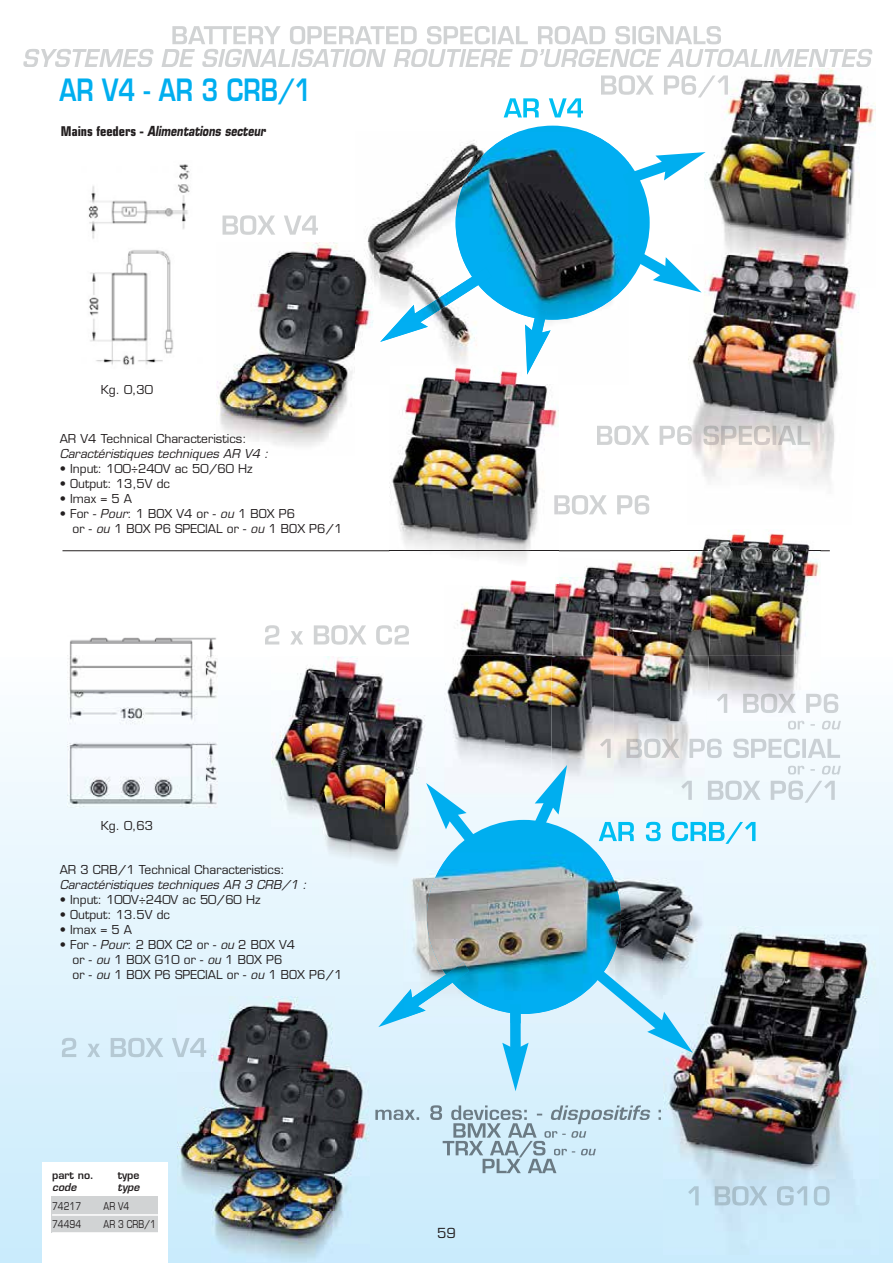
<style>
.page{position:relative;width:893px;height:1263px;background:#fff}
.page>*{position:absolute;margin:0;border:0;box-sizing:border-box;transform-origin:0 0}
.t1{font:600 30px "Eurostile";color:#00aeef;scale:.8 1}
.t2{font:italic 700 13.5px "Eurostile";color:#231f20;scale:.77 1}
.t3{font:13.5px "Eurostile";color:#231f20}
.t4{font:12px/15px "Eurostile";color:#231f20}
.t5{font:italic 12px/15px "Eurostile";color:#231f20}
.t6{font:10.5px "Eurostile";color:#231f20;scale:.8 1}
.t7{font:600 10.5px "Eurostile";color:#231f20}
.t8{font:italic 600 10.5px "Eurostile";color:#231f20}
.s1{font-style:normal;font-stretch:condensed}
.s2{font-style:normal}
.s3{font-style:italic}
</style>
<div class="page">
<div style="left:0;top:656px;width:892px;height:607px;background:linear-gradient(to bottom,#fcfeff,#c9ebfc)"></div>
<hr style="left:62px;top:551px;width:768px;height:1px;background:#231f20">
<img style="left:859px;top:85px;width:16px;height:60px">
<img style="left:706px;top:69px;width:153px;height:175px">
<img style="left:670px;top:531px;width:150px;height:125px">
<img style="left:709px;top:656px;width:111px;height:65px">
<img style="left:670px;top:551px;width:150px;height:1px">
<div style="left:427px;top:820px;width:194px;height:194px;background:#00aeef;border-radius:50%"></div>
<div style="left:455px;top:126px;width:195px;height:194px;background:#00aeef;border-radius:50%"></div>
<img style="left:584px;top:560px;width:86px;height:96px">
<img style="left:567px;top:656px;width:139px;height:162px">
<img style="left:670px;top:562px;width:41px;height:94px">
<img style="left:670px;top:656px;width:39px;height:65px">
<img style="left:688px;top:244px;width:171px;height:240px">
<img style="left:704px;top:245px;width:155px;height:42px">
<img style="left:272px;top:656px;width:113px;height:42px">
<img style="left:272px;top:698px;width:40px;height:137px">
<img style="left:312px;top:698px;width:113px;height:179px">
<img style="left:663px;top:926px;width:215px;height:328px">
<img style="left:389px;top:384px;width:170px;height:177px">
<img style="left:389px;top:551px;width:170px;height:1px">
<img style="left:555px;top:558px;width:4px;height:3px">
<img style="left:457px;top:580px;width:94px;height:76px">
<img style="left:444px;top:656px;width:107px;height:142px">
<img style="left:551px;top:577px;width:63px;height:221px">
<svg style="left:555px;top:577px;width:4px;height:9px"></svg>
<img style="left:216px;top:242px;width:140px;height:204px">
<img style="left:177px;top:996px;width:157px;height:59px">
<img style="left:177px;top:1055px;width:35px;height:155px">
<img style="left:212px;top:1055px;width:157px;height:208px">
<svg style="left:628px;top:241px;width:73px;height:52px"></svg>
<img style="left:356px;top:149px;width:162px;height:235px">
<img style="left:455px;top:132px;width:173px;height:188px">
<img style="left:380px;top:268px;width:112px;height:74px">
<img style="left:525px;top:309px;width:26px;height:66px">
<svg style="left:611px;top:152px;width:95px;height:42px"></svg>
<svg style="left:504px;top:98px;width:79px;height:19px"></svg>
<svg style="left:426px;top:783px;width:65px;height:69px"></svg>
<svg style="left:378px;top:952px;width:103px;height:75px;background:#c5eafb"></svg>
<svg style="left:502px;top:1024px;width:26px;height:67px;background:#75d2f6"></svg>
<img style="left:521px;top:852px;width:182px;height:172px">
<img style="left:403px;top:1014px;width:107px;height:10px">
<img style="left:403px;top:852px;width:24px;height:111px">
<img style="left:427px;top:852px;width:194px;height:162px">
<img style="left:403px;top:963px;width:66px;height:55px">
<img style="left:510px;top:1005px;width:11px;height:19px">
<img style="left:599px;top:822px;width:156px;height:22px">
<svg style="left:580px;top:956px;width:113px;height:97px;background:#aedef3"></svg>
<svg style="left:519px;top:765px;width:48px;height:65px"></svg>
<svg style="left:265px;top:625px;width:14px;height:19px"></svg>
<svg style="left:291px;top:631px;width:12px;height:13px"></svg>
<svg style="left:314px;top:625px;width:95px;height:20px"></svg>
<img style="left:62px;top:1038px;width:14px;height:19px">
<svg style="left:87px;top:1044px;width:13px;height:13px"></svg>
<img style="left:111px;top:1038px;width:95px;height:19px">
<svg style="left:597px;top:426px;width:91px;height:19px"></svg>
<img style="left:688px;top:426px;width:122px;height:19px">
<img style="left:88px;top:164px;width:102px;height:202px">
<svg style="left:223px;top:215px;width:95px;height:20px"></svg>
<svg style="left:559px;top:495px;width:90px;height:19px"></svg>
<img style="left:554px;top:495px;width:5px;height:19px">
<svg style="left:601px;top:75px;width:103px;height:22px"></svg>
<img style="left:704px;top:75px;width:24px;height:20px">
<img style="left:68px;top:637px;width:149px;height:170px">
<img style="left:688px;top:1186px;width:141px;height:20px">
<div style="left:42px;top:1163px;width:126px;height:100px;background:#fff"></div>
<div style="left:51px;top:1196px;width:107px;height:37px;background:#d1d3d4"></div>
<hr style="left:52px;top:1214px;width:107px;height:2px;background:#fff">
<hr style="left:52px;top:1232px;width:107px;height:2px;background:#fff">
<svg style="left:138px;top:26px;width:734px;height:41px"></svg>
<img style="left:375px;top:1105px;width:152px;height:15px">
<img style="left:550px;top:1105px;width:101px;height:19px">
<svg style="left:658px;top:1110px;width:3px;height:10px"></svg>
<img style="left:453px;top:1123px;width:84px;height:15px">
<img style="left:544px;top:1131px;width:22px;height:7px">
<img style="left:571px;top:1131px;width:15px;height:7px">
<img style="left:443px;top:1141px;width:102px;height:17px">
<img style="left:554px;top:1149px;width:21px;height:6px">
<img style="left:581px;top:1149px;width:15px;height:6px">
<img style="left:482px;top:1159px;width:74px;height:14px">
<img style="left:717px;top:694px;width:121px;height:19px">
<img style="left:788px;top:721px;width:27px;height:8px">
<svg style="left:789px;top:721px;width:15px;height:1px"></svg>
<img style="left:821px;top:721px;width:20px;height:8px">
<img style="left:707px;top:739px;width:133px;height:19px">
<img style="left:626px;top:739px;width:79px;height:19px">
<img style="left:600px;top:739px;width:11px;height:19px">
<img style="left:788px;top:766px;width:27px;height:8px">
<img style="left:821px;top:766px;width:20px;height:8px">
<img style="left:708px;top:781px;width:127px;height:22px">
<img style="left:681px;top:781px;width:11px;height:19px">
<p class="t1" style="left:59px;top:71px;width:316px">AR V4 - AR 3 CRB/1</p>
<p class="t2" style="left:61px;top:123px;width:270px"><span class="s1">M a i n s f e e d e r s -</span> Alimentations secteur</p>
<p class="t4" style="left:101px;top:382px;width:54px">Kg. 0,30</p>
<p class="t5" style="left:60px;top:431px;width:213px"><span class="s2">AR V4 Technical Characteristics:<br></span>Caractéristiques techniques AR V4 :</p>
<p class="t4" style="left:60px;top:461px;width:194px">• Input: 100÷240V ac 50/60 Hz</p>
<p class="t4" style="left:60px;top:476px;width:112px">• Output: 13,5V dc</p>
<p class="t4" style="left:60px;top:491px;width:74px">• Imax = 5 A</p>
<p class="t4" style="left:73px;top:506px;width:271px;text-indent:-13px">• For - <span class="s3">Pour</span>: 1 BOX V4 or - <span class="s3">ou</span>1 BOX P6<br>or - <span class="s3">ou</span> 1 BOX P6 SPECIAL or - <span class="s3">ou</span> 1 BOX P6/1</p>
<p class="t4" style="left:101px;top:818px;width:54px">Kg. 0,63</p>
<p class="t5" style="left:60px;top:862px;width:252px"><span class="s2">AR 3 CRB/1 Technical Characteristics:<br></span>Caractéristiques techniques AR 3 CRB/1 :</p>
<p class="t4" style="left:60px;top:892px;width:202px">• Input: 100V÷240V ac 50/60 Hz</p>
<p class="t4" style="left:60px;top:907px;width:112px">• Output: 13.5V dc</p>
<p class="t4" style="left:60px;top:922px;width:74px">• Imax = 5 A</p>
<p class="t4" style="left:73px;top:937px;width:271px;text-indent:-13px">• For - <span class="s3">Pour</span>: 2 BOX C2 or - <span class="s3">ou</span>2 BOX V4<br>or - <span class="s3">ou</span>1 BOX G10 or - <span class="s3">ou</span>1 BOX P6<br>or - <span class="s3">ou</span>1 BOX P6 SPECIAL or - <span class="s3">ou</span> 1 BOX P6/1</p>
<p class="t7" style="left:52px;top:1169px;width:43px">part no.</p>
<p class="t7" style="left:118px;top:1169px;width:23px">type</p>
<p class="t8" style="left:52px;top:1181px;width:28px">code</p>
<p class="t8" style="left:118px;top:1181px;width:26px">type</p>
<p class="t6" style="left:52px;top:1200px;width:38px">74217</p>
<p class="t6" style="left:104px;top:1200px;width:34px">AR V4</p>
<p class="t6" style="left:52px;top:1218px;width:38px">74494</p>
<p class="t6" style="left:104px;top:1218px;width:67px">AR 3 CRB/1</p>
<p class="t3" style="left:437px;top:1225px;width:20px">59</p>
</div>
